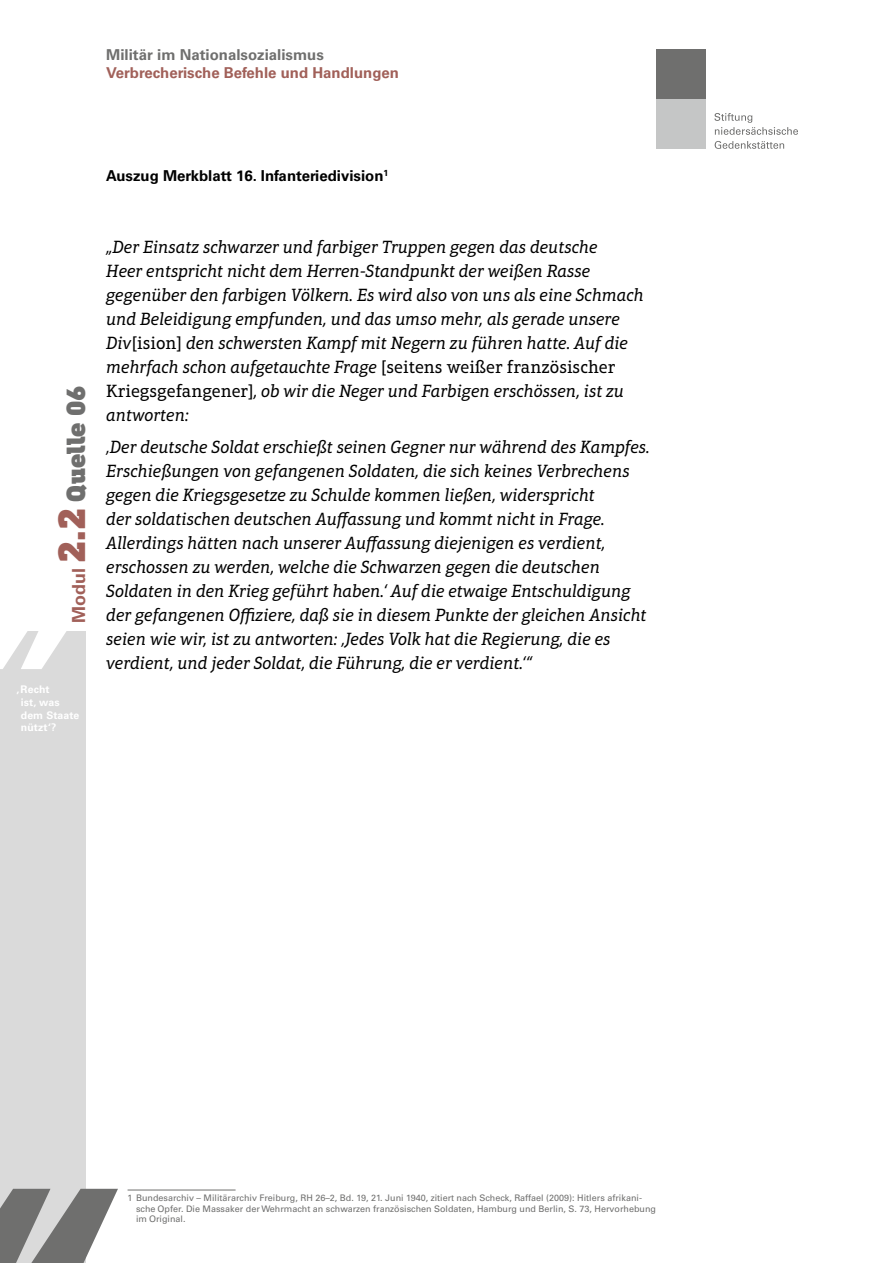
<style>
.page{position:relative;width:893px;height:1263px;background:#fff}
.page>*{position:absolute;margin:0;border:0;box-sizing:border-box;transform-origin:0 0}
.t1{font:900 27px "DIN Next Slab Pro";color:#6f6f6e}
.t2{font:italic 18px/24px "Aptifer Slab LT Pro";letter-spacing:-.005em;color:#000}
.t3{font:700 15px "Univers LT Pro 65";color:#000}
.t4{font:700 15px "Univers LT Pro 65";color:#a16059}
.t5{font:700 15px "Univers LT Pro 65";color:#6f6f6e}
.t6{font:700 10.5px/12.6px "Univers LT Pro 65";letter-spacing:.01em;color:#fff}
.t7{font:9px/10.8px "Univers LT Pro 55 Roman";color:#6f6f6e}
.s1{font-family:"Univers LT Pro 65";font-weight:700;font-size:18px;color:#a16059}
.s2{font-size:39px;color:#a16059}
.s3{font-style:normal}
</style>
<div class="page">
<div style="left:656px;top:50px;width:50px;height:49px;background:#6f6f6e"></div>
<div style="left:656px;top:99px;width:50px;height:50px;background:#c5c6c6"></div>
<svg style="left:714px;top:113px;width:84px;height:22px"></svg>
<svg style="left:715px;top:141px;width:69px;height:8px"></svg>
<div style="left:0;top:631px;width:85px;height:632px;background:#dadada"></div>
<svg style="left:0;top:631px;width:66px;height:38px"></svg>
<svg style="left:0;top:1189px;width:118px;height:74px"></svg>
<hr style="left:128px;top:1189px;width:108px;height:1px;background:#6f6f6e">
<p class="t5" style="left:106px;top:46px;width:219px">Militär im Nationalsozialismus</p>
<p class="t4" style="left:106px;top:64px;width:294px">Verbrecherische Befehle und Handlungen</p>
<p class="t3" style="left:106px;top:167px;width:284px">Auszug Merkblatt 16. Infanteriedivision<sup>1</sup></p>
<h1 class="t1" style="left:60px;top:623px;width:239px;rotate:-90deg"><span class="s1">Modul</span> <span class="s2">2.2</span> Quelle 06</h1>
<p class="t6" style="left:21px;top:683px;width:60px;text-indent:-4px">‚Recht<br>ist, was dem Staate nützt‘?</p>
<p class="t2" style="left:106px;top:235px;width:539px">„Der Einsatz schwarzer und farbiger Truppen gegen das deutsche<br>Heer entspricht nicht dem Herren-Standpunkt der weißen Rasse gegenüber den farbigen Völkern. Es wird also von uns als eine Schmach und Beleidigung empfunden, und das umso mehr, als gerade unsere Div<span class="s3">[ision]</span> den schwersten Kampf mit Negern zu führen hatte. Auf die mehrfach schon aufgetauchte Frage <span class="s3">[seitens weißer französischer Kriegsgefangener]</span>, ob wir die Neger und Farbigen erschössen, ist zu antworten:</p>
<p class="t2" style="left:106px;top:435px;width:545px">‚Der deutsche Soldat erschießt seinen Gegner nur während des Kampfes.<br>Erschießungen von gefangenen Soldaten, die sich keines Verbrechens gegen die Kriegsgesetze zu Schulde kommen ließen, widerspricht<br>der soldatischen deutschen Auffassung und kommt nicht in Frage.<br>Allerdings hätten nach unserer Auffassung diejenigen es verdient, erschossen zu werden, welche die Schwarzen gegen die deutschen Soldaten in den Krieg geführt haben.‘ Auf die etwaige Entschuldigung der gefangenen Offiziere, daß sie in diesem Punkte der gleichen Ansicht seien wie wir, ist zu antworten: ‚Jedes Volk hat die Regierung, die es verdient, und jeder Soldat, die Führung, die er verdient.‘“</p>
<p class="t7" style="left:136px;top:1192px;width:521px;text-indent:-9px">1 Bundesarchiv – Militärarchiv Freiburg, RH 26–2, Bd. 19, 21. Juni 1940, zitiert nach Scheck, Raffael (2009): Hitlers afrikani&shy;sche Opfer. Die Massaker der Wehrmacht an schwarzen französischen Soldaten, Hamburg und Berlin, S. 73, Hervorhebung im Original.</p>
</div>
